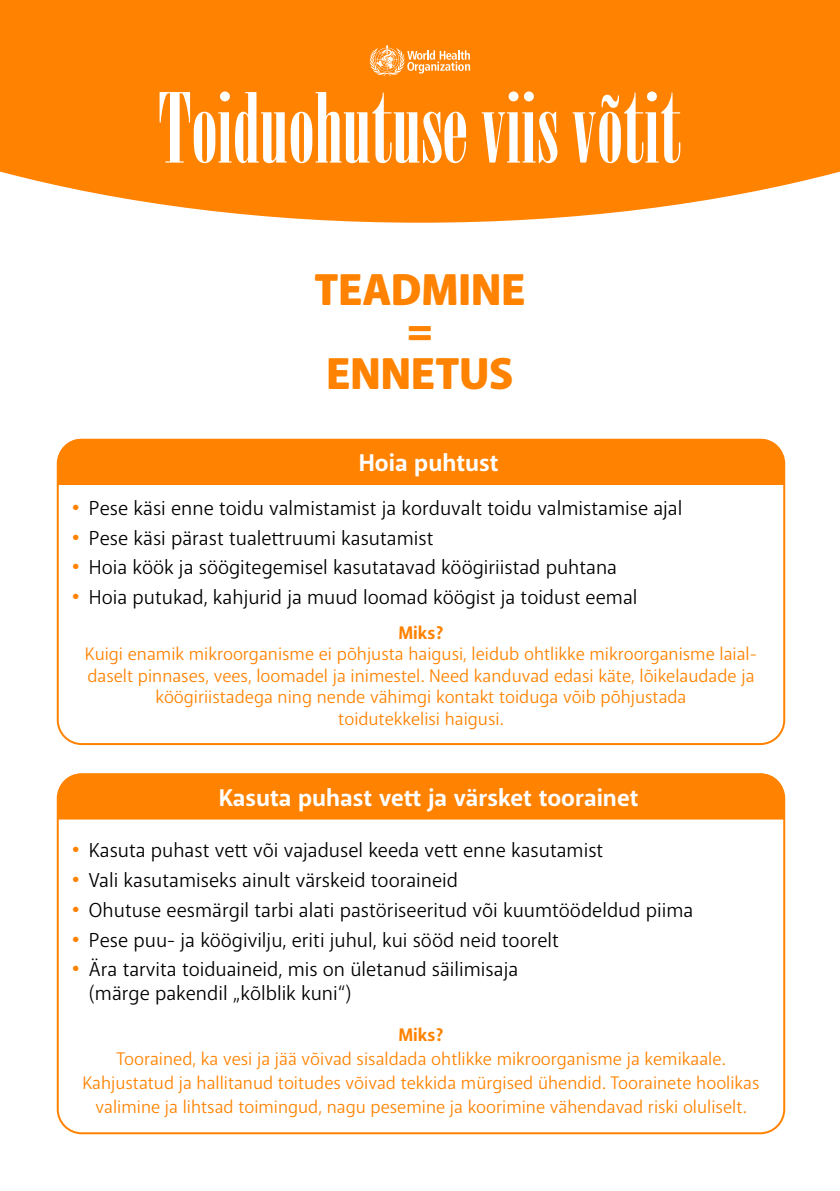
<style>
.page{position:relative;width:840px;height:1191px;background:#fff}
.page>*{position:absolute;margin:0;border:0;box-sizing:border-box;transform-origin:0 0}
.t1{font:96px "Onyx";color:#fff}
.t2{font:900 44px/42px "Anago";color:#ff8200;text-align:center}
.t3{font:700 24px "Anago";color:#fff}
.t4{font:20px/24px "Anago";color:#000}
.t5{font:18px/21.6px "Anago";color:#ff8200;text-align:center}
.t6{font:700 18px "Anago";color:#ff8200}
.s1{font-size:28px;color:#ff8200}
</style>
<div class="page">
<svg style="left:0;top:0;width:839px;height:223px;fill:#ff8200"></svg>
<div style="left:58px;top:439px;width:725px;height:46px;background:#ff8200"></div>
<div style="left:58px;top:773px;width:725px;height:46px;background:#ff8200"></div>
<svg style="left:369px;top:45px;width:101px;height:31px"></svg>
<h1 class="t1" style="left:158px;top:73px;width:524px">Toiduohutuse viis võtit</h1>
<h2 class="t2" style="left:314px;top:270px;width:212px">TEADMINE =<br>ENNETUS</h2>
<p class="t3" style="left:358px;top:447px;width:141px">Hoia puhtust</p>
<p class="t4" style="left:72px;top:496px;width:611px"><span class="s1">•</span> Pese käsi enne toidu valmistamist ja korduvalt toidu valmistamise ajal</p>
<p class="t4" style="left:72px;top:526px;width:363px"><span class="s1">•</span> Pese käsi pärast tualettruumi kasutamist</p>
<p class="t4" style="left:72px;top:555px;width:546px"><span class="s1">•</span> Hoia köök ja söögitegemisel kasutatavad köögiriistad puhtana</p>
<p class="t4" style="left:72px;top:585px;width:566px"><span class="s1">•</span> Hoia putukad, kahjurid ja muud loomad köögist ja toidust eemal</p>
<p class="t6" style="left:398px;top:621px;width:47px">Miks?</p>
<p class="t5" style="left:85px;top:643px;width:673px">Kuigi enamik mikroorganisme ei põhjusta haigusi, leidub ohtlikke mikroorganisme laial&shy;daselt pinnases, vees, loomadel ja inimestel. Need kanduvad edasi käte, lõikelaudade ja köögiriistadega ning nende vähimgi kontakt toiduga võib põhjustada<br>toidutekkelisi haigusi.</p>
<p class="t3" style="left:219px;top:782px;width:421px">Kasuta puhast vett ja värsket toorainet</p>
<p class="t4" style="left:72px;top:838px;width:532px"><span class="s1">•</span> Kasuta puhast vett või vajadusel keeda vett enne kasutamist</p>
<p class="t4" style="left:72px;top:868px;width:387px"><span class="s1">•</span> Vali kasutamiseks ainult värskeid tooraineid</p>
<p class="t4" style="left:72px;top:898px;width:622px"><span class="s1">•</span> Ohutuse eesmärgil tarbi alati pastöriseeritud või kuumtöödeldud piima</p>
<p class="t4" style="left:72px;top:927px;width:488px"><span class="s1">•</span> Pese puu- ja köögivilju, eriti juhul, kui sööd neid toorelt</p>
<p class="t4" style="left:89px;top:957px;width:430px;text-indent:-17px"><span class="s1">•</span> Ära tarvita toiduaineid, mis on ületanud säilimisaja (märge pakendil „kõlblik kuni“)</p>
<p class="t6" style="left:398px;top:1023px;width:47px">Miks?</p>
<p class="t5" style="left:82px;top:1046px;width:678px;line-height:24px">Toorained, ka vesi ja jää võivad sisaldada ohtlikke mikroorganisme ja kemikaale.<br>Kahjustatud ja hallitanud toitudes võivad tekkida mürgised ühendid. Toorainete hoolikas valimine ja lihtsad toimingud, nagu pesemine ja koorimine vähendavad riski oluliselt.</p>
</div>
